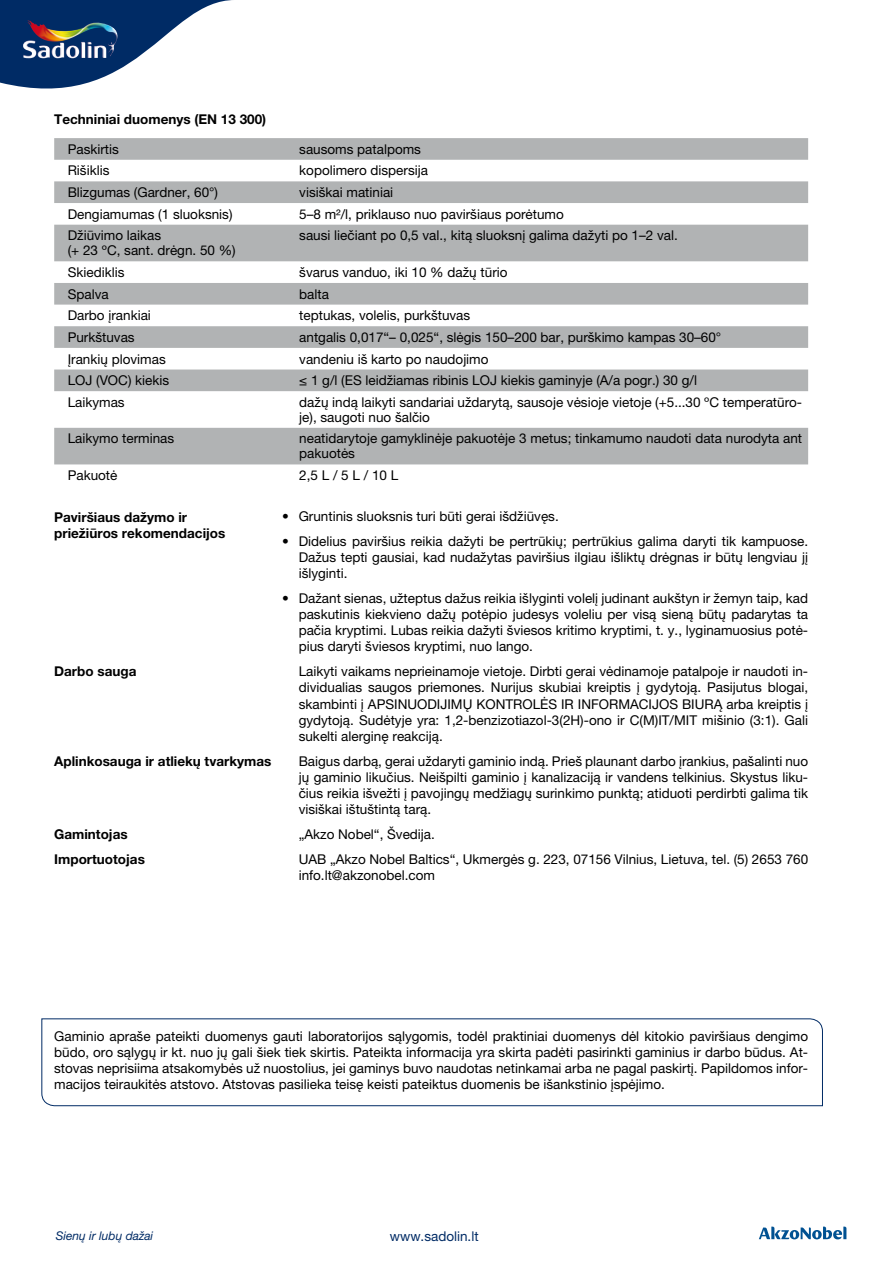
<style>
.page{position:relative;width:893px;height:1263px;background:#fff}
.page>*{position:absolute;margin:0;border:0;box-sizing:border-box;transform-origin:0 0}
.t1{font:13.5px/16.2px "Helvetica Neue LT Pro";color:#000;text-align:justify}
.t2{font:700 13.5px/16.2px "Helvetica Neue LT Pro";color:#000}
.t3{font:13.5px "Helvetica Neue LT Pro";color:#002b65}
.t4{font:italic 12px "Helvetica Neue LT Pro";color:#002b65}
.s1{font-weight:700}
</style>
<div class="page">
<svg style="left:0;top:0;width:232px;height:89px"></svg>
<img style="left:23px;top:20px;width:96px;height:38px">
<svg style="left:41px;top:1018px;width:782px;height:88px"></svg>
<svg style="left:759px;top:1226px;width:87px;height:13px"></svg>
<svg style="left:54px;top:138px;width:754px;height:326px;fill:#b1b3b4"></svg>
<p class="t2" style="left:54px;top:110px;width:213px">Techniniai duomenys (EN 13 300)</p>
<p class="t1" style="left:68px;top:141px;width:53px">Paskirtis</p>
<p class="t1" style="left:299px;top:141px;width:123px">sausoms patalpoms</p>
<p class="t1" style="left:68px;top:162px;width:43px">Rišiklis</p>
<p class="t1" style="left:299px;top:162px;width:130px">kopolimero dispersija</p>
<p class="t1" style="left:68px;top:184px;width:152px">Blizgumas (Gardner, 60°)</p>
<p class="t1" style="left:299px;top:184px;width:96px">visiškai matiniai</p>
<p class="t1" style="left:68px;top:206px;width:166px">Dengiamumas (1 sluoksnis)</p>
<p class="t1" style="left:299px;top:206px;width:266px">5–8 m²/l, priklauso nuo paviršiaus porėtumo</p>
<p class="t1" style="left:68px;top:228px;width:170px;line-height:15px">Džiūvimo laikas<br>(+ 23 ºC, sant. drėgn. 50 %)</p>
<p class="t1" style="left:299px;top:227px;width:380px">sausi liečiant po 0,5 val., kitą sluoksnį galima dažyti po 1–2 val.</p>
<p class="t1" style="left:68px;top:264px;width:58px">Skiediklis</p>
<p class="t1" style="left:299px;top:264px;width:210px">švarus vanduo, iki 10 % dažų tūrio</p>
<p class="t1" style="left:68px;top:285px;width:42px">Spalva</p>
<p class="t1" style="left:299px;top:285px;width:31px">balta</p>
<p class="t1" style="left:68px;top:307px;width:85px">Darbo įrankiai</p>
<p class="t1" style="left:299px;top:307px;width:173px">teptukas, volelis, purkštuvas</p>
<p class="t1" style="left:68px;top:329px;width:69px">Purkštuvas</p>
<p class="t1" style="left:299px;top:329px;width:424px">antgalis 0,017“– 0,025“, slėgis 150–200 bar, purškimo kampas 30–60°</p>
<p class="t1" style="left:68px;top:350px;width:100px">Įrankių plovimas</p>
<p class="t1" style="left:299px;top:350px;width:191px">vandeniu iš karto po naudojimo</p>
<p class="t1" style="left:68px;top:372px;width:103px">LOJ (VOC) kiekis</p>
<p class="t1" style="left:299px;top:372px;width:399px">≤ 1 g/l (ES leidžiamas ribinis LOJ kiekis gaminyje (A/a pogr.) 30 g/l</p>
<p class="t1" style="left:68px;top:394px;width:59px">Laikymas</p>
<p class="t1" style="left:299px;top:394px;width:504px;line-height:15px">dažų indą laikyti sandariai uždarytą, sausoje vėsioje vietoje (+5...30 ºC temperatūro&shy;je), saugoti nuo šalčio</p>
<p class="t1" style="left:68px;top:430px;width:108px">Laikymo terminas</p>
<p class="t1" style="left:299px;top:431px;width:504px;line-height:15px">neatidarytoje gamyklinėje pakuotėje 3 metus; tinkamumo naudoti data nurodyta ant pakuotės</p>
<p class="t1" style="left:68px;top:467px;width:51px">Pakuotė</p>
<p class="t1" style="left:299px;top:467px;width:101px">2,5 L / 5 L / 10 L</p>
<p class="t2" style="left:54px;top:509px;width:173px">Paviršiaus dažymo ir priežiūros rekomendacijos</p>
<p class="t1" style="left:282px;top:508px;width:278px"><span class="s1">•</span> Gruntinis sluoksnis turi būti gerai išdžiūvęs.</p>
<p class="t1" style="left:299px;top:533px;width:511px;text-indent:-16px"><span class="s1">•</span> Didelius paviršius reikia dažyti be pertrūkių; pertrūkius galima daryti tik kampuose.<br>Dažus tepti gausiai, kad nudažytas paviršius ilgiau išliktų drėgnas ir būtų lengviau jį išlyginti.</p>
<p class="t1" style="left:299px;top:590px;width:511px;text-indent:-16px"><span class="s1">•</span> Dažant sienas, užteptus dažus reikia išlyginti volelį judinant aukštyn ir žemyn taip, kad paskutinis kiekvieno dažų potėpio judesys voleliu per visą sieną būtų padarytas ta pačia kryptimi. Lubas reikia dažyti šviesos kritimo kryptimi, t. y., lyginamuosius potė&shy;pius daryti šviesos kryptimi, nuo lango.</p>
<p class="t2" style="left:54px;top:663px;width:84px">Darbo sauga</p>
<p class="t1" style="left:299px;top:663px;width:511px">Laikyti vaikams neprieinamoje vietoje. Dirbti gerai vėdinamoje patalpoje ir naudoti in&shy;dividualias saugos priemones. Nurijus skubiai kreiptis į gydytoją. Pasijutus blogai, skambinti į APSINUODIJIMŲ KONTROLĖS IR INFORMACIJOS BIURĄ arba kreiptis į gydytoją. Sudėtyje yra: 1,2-benzizotiazol-3(2H)-ono ir C(M)IT/MIT mišinio (3:1). Gali sukelti alerginę reakciją.</p>
<p class="t2" style="left:54px;top:752px;width:219px">Aplinkosauga ir atliekų tvarkymas</p>
<p class="t1" style="left:299px;top:752px;width:511px">Baigus darbą, gerai uždaryti gaminio indą. Prieš plaunant darbo įrankius, pašalinti nuo jų gaminio likučius. Neišpilti gaminio į kanalizaciją ir vandens telkinius. Skystus liku&shy;čius reikia išvežti į pavojingų medžiagų surinkimo punktą; atiduoti perdirbti galima tik visiškai ištuštintą tarą.</p>
<p class="t2" style="left:54px;top:826px;width:75px">Gamintojas</p>
<p class="t1" style="left:299px;top:826px;width:138px">„Akzo Nobel“, Švedija.</p>
<p class="t2" style="left:54px;top:850px;width:92px">Importuotojas</p>
<p class="t1" style="left:299px;top:850px;width:511px">UAB „Akzo Nobel Baltics“, Ukmergės g. 223, 07156 Vilnius, Lietuva, tel. (5) 2653 760 info.lt@akzonobel.com</p>
<p class="t1" style="left:54px;top:1028px;width:755px">Gaminio apraše pateikti duomenys gauti laboratorijos sąlygomis, todėl praktiniai duomenys dėl kitokio paviršiaus dengimo būdo, oro sąlygų ir kt. nuo jų gali šiek tiek skirtis. Pateikta informacija yra skirta padėti pasirinkti gaminius ir darbo būdus. At&shy;stovas neprisiima atsakomybės už nuostolius, jei gaminys buvo naudotas netinkamai arba ne pagal paskirtį. Papildomos infor&shy;macijos teiraukitės atstovo. Atstovas pasilieka teisę keisti pateiktus duomenis be išankstinio įspėjimo.</p>
<p class="t4" style="left:56px;top:1228px;width:99px">Sienų ir lubų dažai</p>
<p class="t3" style="left:390px;top:1228px;width:90px">www.sadolin.lt</p>
</div>
